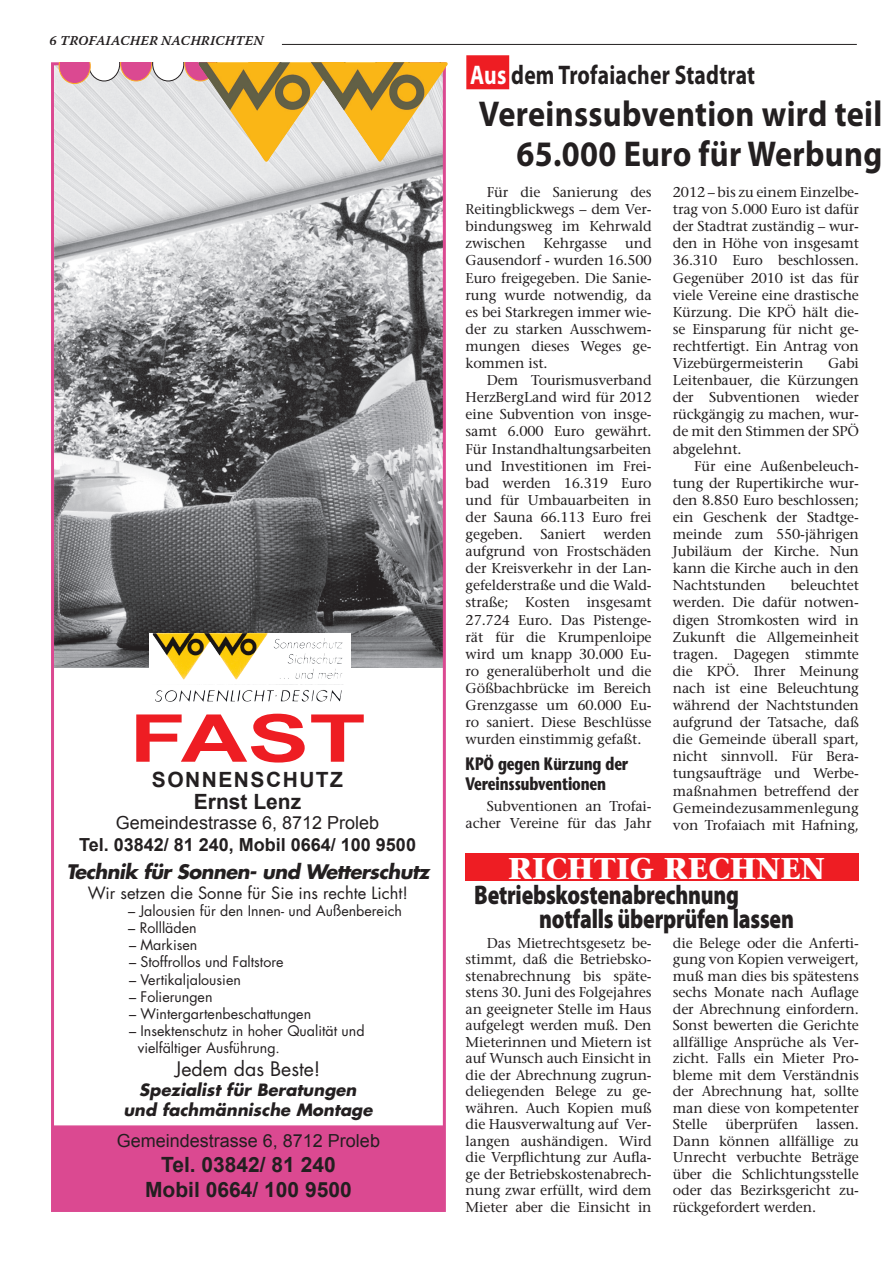
<style>
.page{position:relative;width:893px;height:1263px;background:#fff}
.page>*{position:absolute;margin:0;border:0;box-sizing:border-box;transform-origin:0 0}
.t1{font:700 66px "Arial";color:#ee1d23;scale:1.4 1}
.t2{font:700 36px/39.6px "Myriad Pro";letter-spacing:.01em;color:#231f20;text-align:right;scale:.9 1}
.t3{font:700 30px "Stone Serif";color:#fff}
.t4{font:900 27px/24px "Myriad Pro";letter-spacing:-.01em;color:#231f20;scale:.8 1}
.t5{font:700 27px "Myriad Pro";letter-spacing:.01em;color:#231f20;scale:.8 1}
.t6{font:700 21px/25.2px "Arial";color:#231f20;text-align:center}
.t7{font:700 21px/22.5px "Arial";letter-spacing:.07em;color:#231f20}
.t8{font:italic 700 19.5px "Futura";letter-spacing:-.03em;color:#231f20}
.t9{font:19.5px "Futura";color:#231f20}
.t10{font:18px "Arial";color:#231f20}
.t11{font:700 18px/19.5px "Stone Sans";letter-spacing:-.01em;color:#231f20;scale:.75 1}
.t12{font:700 18px "Arial";color:#231f20}
.t13{font:italic 700 16.5px/19.8px "Futura";color:#231f20;text-align:center}
.t14{font:16.5px "Futura";color:#231f20}
.t15{font:14.25px/17.1px "Stone Serif";letter-spacing:-.01em;color:#231f20;text-align:justify}
.t16{font:14.25px/17.1px "Futura";color:#231f20}
.t17{font:13.5px "Warnock Pro Semibold It Capt";letter-spacing:.01em;color:#231f20}
.s1{color:#fff}
</style>
<div class="page">
<hr style="left:282px;top:44px;width:575px;height:1px;background:#231f20">
<div style="left:466px;top:55px;width:43px;height:34px;background:#ee1d23;border:2px solid #ee1d23"></div>
<img style="left:55px;top:66px;width:387px;height:602px">
<div style="left:52px;top:1125px;width:393px;height:86px;background:#db4991;border:2px solid #db4991"></div>
<div style="left:89px;top:46px;width:31px;height:35px;background:#fff;border-radius:50%"></div>
<div style="left:88px;top:46px;width:32px;height:35px;border:1px solid #231f20;border-radius:50%"></div>
<div style="left:121px;top:46px;width:31px;height:35px;background:#db4991;border-radius:50%"></div>
<div style="left:120px;top:46px;width:32px;height:35px;border:1px solid #fbae25;border-radius:50%"></div>
<div style="left:153px;top:46px;width:31px;height:35px;background:#fff;border-radius:50%"></div>
<div style="left:152px;top:46px;width:32px;height:35px;border:1px solid #231f20;border-radius:50%"></div>
<div style="left:185px;top:46px;width:31px;height:35px;background:#db4991;border-radius:50%"></div>
<div style="left:184px;top:46px;width:32px;height:35px;border:1px solid #fbae25;border-radius:50%"></div>
<div style="left:59px;top:49px;width:31px;height:35px;background:#db4991;border-radius:50%"></div>
<div style="left:59px;top:48px;width:32px;height:36px;border:1px solid #fbae25;border-radius:50%"></div>
<div style="left:52px;top:45px;width:408px;height:17px;background:#fff"></div>
<svg style="left:150px;top:633px;width:201px;height:69px"></svg>
<img style="left:153px;top:633px;width:28px;height:42px">
<img style="left:198px;top:62px;width:250px;height:100px">
<div style="left:466px;top:853px;width:393px;height:28px;background:#ee1d23"></div>
<p class="t17" style="left:50px;top:32px;width:217px">6 TROFAIACHER NACHRICHTEN</p>
<h1 class="t1" style="left:129px;top:701px;width:170px">FAST</h1>
<h3 class="t6" style="left:152px;top:767px;width:17px">SONN</h3>
<h3 class="t7" style="left:194px;top:768px;width:151px;text-indent:25px">ENSCHUTZ<br>ERNST LENZ</h3>
<p class="t10" style="left:116px;top:812px;width:265px">Gemeindestrasse 6, 8712 Proleb</p>
<p class="t12" style="left:79px;top:834px;width:338px">TEL. 03842/ 81 240, MOBIL 0664/ 100 9500</p>
<h3 class="t8" style="left:66px;top:858px;width:365px">Technik für Sonnen- und Wetterschutz</h3>
<p class="t14" style="left:88px;top:881px;width:322px">Wir setzen die Sonne für Sie ins rechte Licht!</p>
<p class="t16" style="left:128px;top:902px;width:275px">– Jalousien für den Innen- und Außenbereich</p>
<p class="t16" style="left:128px;top:919px;width:70px">– Rollläden</p>
<p class="t16" style="left:129px;top:936px;width:70px">– Markisen</p>
<p class="t16" style="left:129px;top:953px;width:156px">– Stoffrollos und Faltstore</p>
<p class="t16" style="left:129px;top:970px;width:113px">– Vertikaljalousien</p>
<p class="t16" style="left:129px;top:988px;width:85px">– Folierungen</p>
<p class="t16" style="left:129px;top:1005px;width:184px">– Wintergartenbeschattungen</p>
<p class="t16" style="left:138px;top:1022px;width:228px;text-indent:-9px">– Insektenschutz in hoher Qualität und vielfältiger Ausführung.</p>
<h3 class="t9" style="left:175px;top:1056px;width:147px">Jedem das Beste!</h3>
<p class="t13" style="left:123px;top:1079px;width:251px">Spezialist für Beratungen und fachmännische Montage</p>
<p class="t10" style="left:117px;top:1130px;width:265px">Gemeindestrasse 6, 8712 Proleb</p>
<h3 class="t6" style="left:145px;top:1152px;width:208px">TEL. 03842/ 81 240<br>MOBIL 0664/ 100 9500</h3>
<h3 class="t5" style="left:470px;top:57px;width:358px"><span class="s1">Aus</span> dem Trofaiacher Stadtrat</h3>
<h2 class="t2" style="left:479px;top:93px;width:450px">Vereinssubvention wird teil<br>65.000 Euro für Werbung</h2>
<p class="t15" style="left:466px;top:183px;width:188px;text-indent:21px">Für die Sanierung des Reitingblickwegs – dem Ver&shy;bindungsweg im Kehrwald zwischen</p>
<p class="t15" style="left:466px;top:235px;width:188px;text-indent:160px">und Gausendorf - wurden 16.500<br>Euro freigegeben. Die Sanie&shy;rung wurde notwendig, da es bei Starkregen immer wie&shy;der zu starken Ausschwem&shy;mungen dieses Weges ge&shy;kommen ist.</p>
<p class="t15" style="left:466px;top:371px;width:188px;text-indent:21px">Dem Tourismusverband HerzBergLand wird für 2012 eine Subvention von insge&shy;samt 6.000 Euro gewährt.<br>Für Instandhaltungsarbeiten und Investitionen im Frei&shy;bad werden 16.319 Euro und für Umbauarbeiten in der Sauna 66.113 Euro frei gegeben. Saniert werden aufgrund von Frostschäden der Kreisverkehr in der Lan&shy;gefelderstraße und die Wald&shy;straße; Kosten insgesamt 27.724 Euro. Das Pistenge&shy;rät für die Krumpenloipe wird um knapp 30.000 Eu&shy;ro generalüberholt und die Gößbachbrücke im Bereich Grenzgasse um 60.000 Eu&shy;ro saniert. Diese Beschlüsse wurden einstimmig gefaßt.</p>
<p class="t11" style="left:466px;top:754px;width:218px">KPÖ gegen Kürzung der<br>Vereinssubventionen</p>
<p class="t15" style="left:466px;top:797px;width:188px;text-align:right">Subventionen an Trofai&shy;acher Vereine für das Jahr</p>
<p class="t15" style="left:543px;top:235px;width:65px">Kehrgasse</p>
<p class="t15" style="left:673px;top:183px;width:188px">2012 – bis zu einem Einzelbe&shy;trag von 5.000 Euro ist dafür der Stadtrat zuständig – wur&shy;den in Höhe von insgesamt 36.310 Euro beschlossen.<br>Gegenüber 2010 ist das für viele Vereine eine drastische Kürzung. Die KPÖ hält die&shy;se Einsparung für nicht ge&shy;rechtfertigt. Ein Antrag von Vizebürgermeisterin</p>
<p class="t15" style="left:673px;top:354px;width:188px;text-indent:155px">Gabi Leitenbauer, die Kürzungen der Subventionen wieder rückgängig zu machen, wur&shy;de mit den Stimmen der SPÖ abgelehnt.</p>
<p class="t15" style="left:673px;top:457px;width:188px;text-indent:21px">Für eine Außenbeleuch&shy;tung der Rupertikirche wur&shy;den 8.850 Euro beschlossen; ein Geschenk der Stadtge&shy;meinde zum 550-jährigen Jubiläum der Kirche. Nun kann die Kirche auch in den Nachtstunden</p>
<p class="t15" style="left:673px;top:577px;width:188px;text-indent:118px">beleuchtet werden. Die dafür notwen&shy;digen Stromkosten wird in Zukunft die Allgemeinheit tragen. Dagegen stimmte die KPÖ. Ihrer Meinung nach ist eine Beleuchtung während der Nachtstunden aufgrund der Tatsache, daß die Gemeinde überall spart, nicht sinnvoll. Für Bera&shy;tungsaufträge und Werbe&shy;maßnahmen betreffend der Gemeindezusammenlegung von Trofaiach mit Hafning,</p>
<h3 class="t3" style="left:508px;top:849px;width:318px">RICHTIG RECHNEN</h3>
<h3 class="t4" style="left:539px;top:882px;width:320px;text-indent:-65px">Betriebskostenabrechnung notfalls überprüfen lassen</h3>
<p class="t15" style="left:466px;top:934px;width:188px;line-height:16.5px;text-indent:21px">Das Mietrechtsgesetz be&shy;stimmt, daß die Betriebsko&shy;stenabrechnung bis späte&shy;stens 30. Juni des Folgejahres an geeigneter Stelle im Haus aufgelegt werden muß. Den Mieterinnen und Mietern ist auf Wunsch auch Einsicht in die der Abrechnung zugrun&shy;deliegenden Belege zu ge&shy;währen. Auch Kopien muß die Hausverwaltung auf Ver&shy;langen aushändigen. Wird die Verpflichtung zur Aufla&shy;ge der Betriebskostenabrech&shy;nung zwar erfüllt, wird dem Mieter aber die Einsicht in</p>
<p class="t15" style="left:673px;top:934px;width:188px;line-height:16.5px">die Belege oder die Anferti&shy;gung von Kopien verweigert, muß man dies bis spätestens sechs Monate nach Auflage der Abrechnung einfordern.<br>Sonst bewerten die Gerichte allfällige Ansprüche als Ver&shy;zicht. Falls ein Mieter Pro&shy;bleme mit dem Verständnis der Abrechnung hat, sollte man diese von kompetenter Stelle</p>
<p class="t15" style="left:725px;top:1115px;width:74px">überprüfen</p>
<p class="t15" style="left:673px;top:1116px;width:188px;line-height:16.5px;text-indent:143px">lassen.<br>Dann können allfällige zu Unrecht verbuchte Beträge über die Schlichtungsstelle oder das Bezirksgericht zu&shy;rückgefordert werden.</p>
</div>
